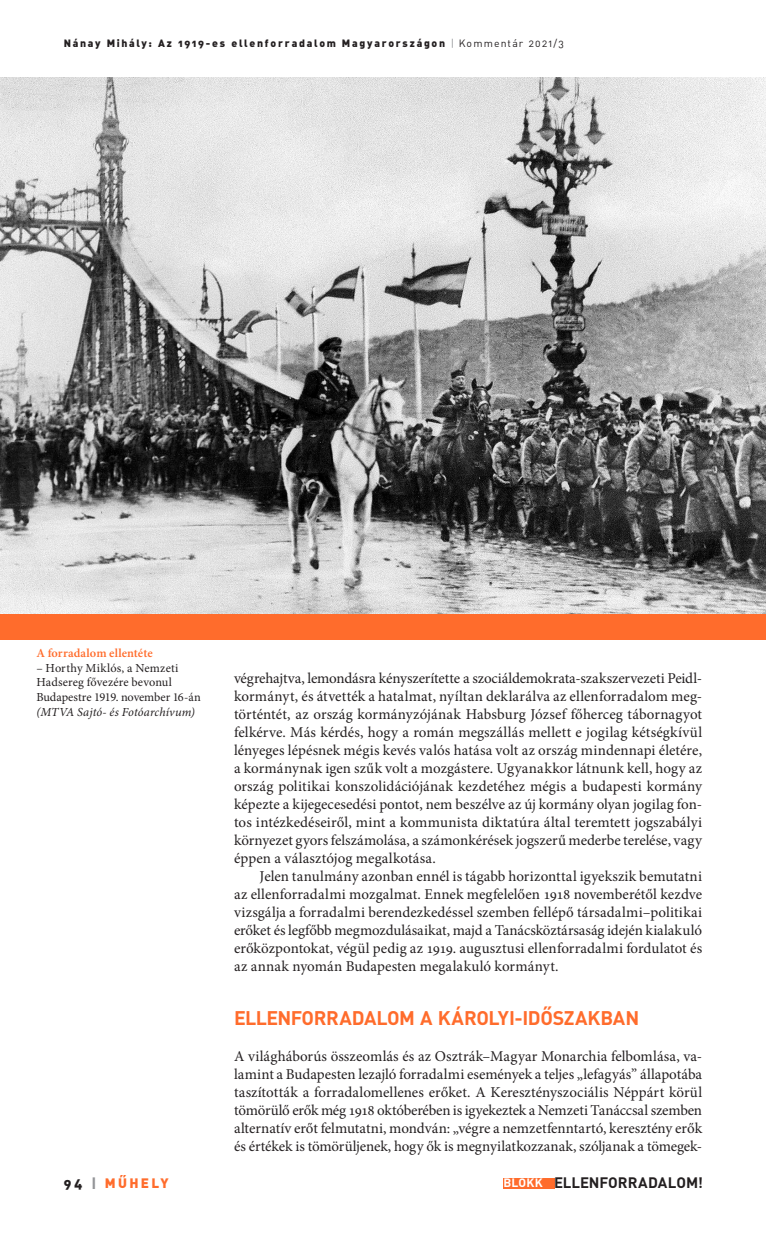
<style>
.page{position:relative;width:766px;height:1234px;background:#fff}
.page>*{position:absolute;margin:0;border:0;box-sizing:border-box;transform-origin:0 0}
._05_-_belcím{font:700 19.5px "DIN Alt PFL";letter-spacing:.02em;color:#ff6c2c}
._9_-_kenyér_2_---_10{font:15px/18px "Minion Pro";letter-spacing:-.005em;color:#231f20;text-align:justify}
._8_-_kenyér_1_---_10{font:15px/18px "Minion Pro";letter-spacing:-.015em;color:#231f20;text-align:justify}
.t1{font:700 15px "DIN Alt PFL";letter-spacing:.05em;color:#231f20}
.t2{font:13.5px "DIN Alt Blk PFL";letter-spacing:.2em;color:#ff6c2c}
._1000_-_képaláírás{font:12.3px/14.7px "Minion Pro";letter-spacing:-.005em;color:#231f20}
._1000_-_képaláírás-2{font:italic 12.3px "Minion Pro";letter-spacing:.01em;color:#231f20}
._1000_-_képaláírás-3{font:600 12.3px "Minion Pro";letter-spacing:.005em;color:#ff6c2c}
.t3{font:10.5px "DIN Alt Blk PFL";letter-spacing:.175em;color:#231f20}
.s1{font-family:"DIN Alt PFL";color:#939598}
.s2{font-family:"DIN Alt PFL"}
.s3{color:#231f20}
.s4{color:#939598}
.s5{font-size:12px;color:#fff}
</style>
<div class="page">
<div style="left:503px;top:1177px;width:52px;height:10px;background:#ff6c2c"></div>
<img style="left:0;top:77px;width:765px;height:536px">
<div style="left:0;top:613px;width:765px;height:26px;background:#ff6c2c"></div>
<p class="t3" style="left:64px;top:36px;width:501px">Nánay Mihály: Az 1919-es ellenforradalom Magyarországon <span class="s1">|</span> <span class="s2">Kommentár 2021/3</span></p>
<p class="_1000_-_képaláírás-3" style="left:36px;top:644px;width:118px">A forradalom ellentéte</p>
<p class="_1000_-_képaláírás" style="left:36px;top:660px;width:166px">– Horthy Miklós, a Nemzeti<br>Hadsereg fővezére bevonul<br>Budapestre 1919. november 16-án</p>
<p class="_1000_-_képaláírás-2" style="left:36px;top:703px;width:160px">(MTVA Sajtó- és Fotóarchívum)</p>
<p class="_9_-_kenyér_2_---_10" style="left:234px;top:669px;width:469px">végrehajtva, lemondásra kényszerítette a szociáldemokrata-szakszervezeti Peidl&shy;kormányt, és átvették a hatalmat, nyíltan deklarálva az ellenforradalom meg&shy;történtét, az ország kormányzójának Habsburg József főherceg tábornagyot felkérve. Más kérdés, hogy a román megszállás mellett e jogilag kétségkívül lényeges lépésnek mégis kevés valós hatása volt az ország mindennapi életére, a kormánynak igen szűk volt a mozgástere. Ugyanakkor látnunk kell, hogy az ország politikai konszolidációjának kezdetéhez mégis a budapesti kormány képezte a kijegecesedési pontot, nem beszélve az új kormány olyan jogilag fon&shy;tos intézkedéseiről, mint a kommunista diktatúra által teremtett jogszabályi környezet gyors felszámolása, a számonkérések jogszerű mederbe terelése, vagy éppen a választójog megalkotása.</p>
<p class="_9_-_kenyér_2_---_10" style="left:234px;top:867px;width:469px;text-indent:26px">Jelen tanulmány azonban ennél is tágabb horizonttal igyekszik bemutatni az ellenforradalmi mozgalmat. Ennek megfelelően 1918 novemberétől kezdve vizsgálja a forradalmi berendezkedéssel szemben fellépő társadalmi–politikai erőket és legfőbb megmozdulásaikat, majd a Tanácsköztársaság idején kialakuló erőközpontokat, végül pedig az 1919. augusztusi ellenforradalmi fordulatot és az annak nyomán Budapesten megalakuló kormányt.</p>
<p class="_05_-_belcím" style="left:234px;top:1005px;width:405px">ELLENFORRADALOM A KÁROLYI-IDŐSZAKBAN</p>
<p class="_8_-_kenyér_1_---_10" style="left:234px;top:1047px;width:469px">A világháborús összeomlás és az Osztrák–Magyar Monarchia felbomlása, va&shy;lamint a Budapesten lezajló forradalmi események a teljes „lefagyás” állapotába taszították a forradalomellenes erőket. A Keresztényszociális Néppárt körül tömörülő erők még 1918 októberében is igyekeztek a Nemzeti Tanáccsal szemben alternatív erőt felmutatni, mondván: „végre a nemzetfenntartó, keresztény erők és értékek is tömörüljenek, hogy ők is megnyilatkozzanak, szóljanak a tömegek-</p>
<p class="t2" style="left:64px;top:1173px;width:106px"><span class="s3">94</span> <span class="s4">|</span> MŰHELY</p>
<p class="t1" style="left:503px;top:1172px;width:200px"><span class="s5">BLOKK</span> ELLENFORRADALOM!</p>
</div>
